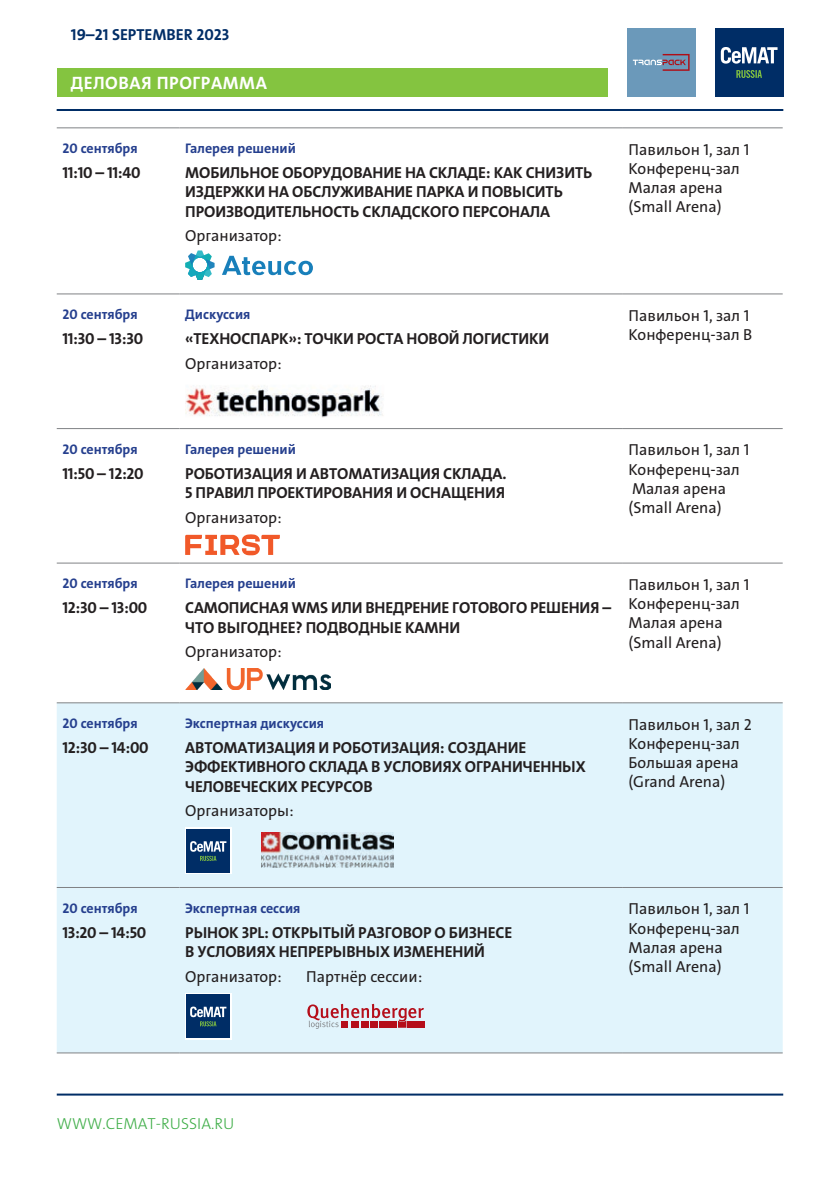
<style>
.page{position:relative;width:840px;height:1191px;background:#fff}
.page>*{position:absolute;margin:0;border:0;box-sizing:border-box;transform-origin:0 0}
.t1{font:18px "The Sans LP7 Bld";letter-spacing:.03em;color:#fff}
.t2{font:16px/19.2px "The Sans LP7 Bld";letter-spacing:-.005em;color:#231f20}
.t3{font:16px/19.2px "The Sans LP5 Plain";color:#231f20}
.t4{font:16px "The Sans LP3 Lig";color:#40ae49}
.t5{font:16px "The Sans LP7 Bld";color:#002d66}
.t6{font:14px "The Sans LP7 Bld";color:#253f8e}
</style>
<div class="page">
<hr style="left:57px;top:1093px;width:725px;height:2px;background:#002d66">
<div style="left:714px;top:28px;width:68px;height:68px;background:#002d66"></div>
<svg style="left:720px;top:47px;width:57px;height:17px"></svg>
<svg style="left:736px;top:70px;width:25px;height:8px"></svg>
<hr style="left:57px;top:109px;width:725px;height:2px;background:#002d66">
<div style="left:57px;top:68px;width:550px;height:28px;background:#84c440"></div>
<div style="left:626px;top:28px;width:68px;height:68px;background:#6b99ba"></div>
<svg style="left:632px;top:54px;width:57px;height:17px"></svg>
<div style="left:57px;top:703px;width:725px;height:349px;background:#e1f4fc"></div>
<hr style="left:57px;top:127px;width:122px;height:1px;background:#808285">
<hr style="left:179px;top:127px;width:443px;height:1px;background:#808285">
<hr style="left:622px;top:127px;width:160px;height:1px;background:#808285">
<hr style="left:57px;top:293px;width:122px;height:1px;background:#808285">
<hr style="left:179px;top:293px;width:443px;height:1px;background:#808285">
<hr style="left:622px;top:293px;width:160px;height:1px;background:#808285">
<hr style="left:57px;top:428px;width:122px;height:1px;background:#808285">
<hr style="left:179px;top:428px;width:443px;height:1px;background:#808285">
<hr style="left:622px;top:428px;width:160px;height:1px;background:#808285">
<hr style="left:57px;top:563px;width:122px;height:1px;background:#808285">
<hr style="left:179px;top:563px;width:443px;height:1px;background:#808285">
<hr style="left:622px;top:563px;width:160px;height:1px;background:#808285">
<hr style="left:57px;top:702px;width:122px;height:1px;background:#808285">
<hr style="left:179px;top:702px;width:443px;height:1px;background:#808285">
<hr style="left:622px;top:702px;width:160px;height:1px;background:#808285">
<hr style="left:57px;top:887px;width:122px;height:1px;background:#808285">
<hr style="left:179px;top:887px;width:443px;height:1px;background:#808285">
<hr style="left:622px;top:887px;width:160px;height:1px;background:#808285">
<hr style="left:57px;top:1052px;width:122px;height:1px;background:#808285">
<hr style="left:179px;top:1052px;width:443px;height:1px;background:#808285">
<hr style="left:622px;top:1052px;width:160px;height:1px;background:#808285">
<svg style="left:222px;top:256px;width:91px;height:19px"></svg>
<svg style="left:185px;top:250px;width:29px;height:30px"></svg>
<img style="left:185px;top:385px;width:198px;height:32px">
<svg style="left:185px;top:534px;width:95px;height:21px"></svg>
<img style="left:186px;top:669px;width:144px;height:20px">
<div style="left:185px;top:828px;width:46px;height:46px;background:#002d66"></div>
<svg style="left:190px;top:841px;width:36px;height:20px"></svg>
<img style="left:262px;top:833px;width:131px;height:34px">
<div style="left:185px;top:993px;width:46px;height:46px;background:#fff"></div>
<div style="left:186px;top:994px;width:44px;height:44px;background:#002d66"></div>
<svg style="left:190px;top:1006px;width:36px;height:20px"></svg>
<div style="left:416px;top:1020px;width:8px;height:7px;background:#b50e1a"></div>
<svg style="left:307px;top:1003px;width:116px;height:25px;background:#ce9aa4"></svg>
<p class="t5" style="left:71px;top:29px;width:160px">19–21 SEPTEMBER 2023</p>
<p class="t1" style="left:71px;top:76px;width:197px">ДЕЛОВАЯ ПРОГРАММА</p>
<p class="t6" style="left:62px;top:139px;width:77px">20 сентября</p>
<p class="t2" style="left:62px;top:163px;width:79px">11:10 – 11:40</p>
<p class="t6" style="left:62px;top:305px;width:77px">20 сентября</p>
<p class="t2" style="left:62px;top:329px;width:82px">11:30 – 13:30</p>
<p class="t6" style="left:185px;top:139px;width:112px">Галерея решений</p>
<p class="t2" style="left:185px;top:163px;width:408px">МОБИЛЬНОЕ ОБОРУДОВАНИЕ НА СКЛАДЕ: КАК СНИЗИТЬ<br>ИЗДЕРЖКИ НА ОБСЛУЖИВАНИЕ ПАРКА И ПОВЫСИТЬ<br>ПРОИЗВОДИТЕЛЬНОСТЬ СКЛАДСКОГО ПЕРСОНАЛА</p>
<p class="t3" style="left:185px;top:226px;width:98px">Организатор:</p>
<p class="t6" style="left:185px;top:305px;width:67px">Дискуссия</p>
<p class="t2" style="left:185px;top:329px;width:365px">«ТЕХНОСПАРК»: ТОЧКИ РОСТА НОВОЙ ЛОГИСТИКИ</p>
<p class="t3" style="left:185px;top:354px;width:98px">Организатор:</p>
<p class="t3" style="left:628px;top:140px;width:122px">Павильон 1, зал 1<br>Конференц-зал<br>Малая арена (Small Arena)</p>
<p class="t3" style="left:628px;top:306px;width:125px">Павильон 1, зал 1<br>Конференц-зал B</p>
<p class="t6" style="left:62px;top:440px;width:77px">20 сентября</p>
<p class="t2" style="left:62px;top:464px;width:83px">11:50 – 12:20</p>
<p class="t6" style="left:185px;top:440px;width:112px">Галерея решений</p>
<p class="t2" style="left:185px;top:464px;width:322px">РОБОТИЗАЦИЯ И АВТОМАТИЗАЦИЯ СКЛАДА.<br>5 ПРАВИЛ ПРОЕКТИРОВАНИЯ И ОСНАЩЕНИЯ</p>
<p class="t3" style="left:185px;top:508px;width:98px">Организатор:</p>
<p class="t3" style="left:628px;top:440px;width:122px">Павильон 1, зал 1<br>Конференц-зал<br>Малая арена (Small Arena)</p>
<p class="t6" style="left:62px;top:575px;width:77px">20 сентября</p>
<p class="t2" style="left:62px;top:598px;width:86px">12:30 – 13:00</p>
<p class="t6" style="left:185px;top:575px;width:112px">Галерея решений</p>
<p class="t2" style="left:185px;top:598px;width:427px">САМОПИСНАЯ WMS ИЛИ ВНЕДРЕНИЕ ГОТОВОГО РЕШЕНИЯ –<br>ЧТО ВЫГОДНЕЕ? ПОДВОДНЫЕ КАМНИ</p>
<p class="t3" style="left:185px;top:642px;width:98px">Организатор:</p>
<p class="t3" style="left:628px;top:575px;width:122px">Павильон 1, зал 1<br>Конференц-зал<br>Малая арена (Small Arena)</p>
<p class="t6" style="left:62px;top:714px;width:77px">20 сентября</p>
<p class="t2" style="left:62px;top:738px;width:88px">12:30 – 14:00</p>
<p class="t6" style="left:185px;top:714px;width:140px">Экспертная дискуссия</p>
<p class="t2" style="left:185px;top:738px;width:402px">АВТОМАТИЗАЦИЯ И РОБОТИЗАЦИЯ: СОЗДАНИЕ<br>ЭФФЕКТИВНОГО СКЛАДА В УСЛОВИЯХ ОГРАНИЧЕННЫХ<br>ЧЕЛОВЕЧЕСКИХ РЕСУРСОВ</p>
<p class="t3" style="left:185px;top:801px;width:110px">Организаторы:</p>
<p class="t3" style="left:628px;top:715px;width:125px">Павильон 1, зал 2<br>Конференц-зал<br>Большая арена (Grand Arena)</p>
<p class="t6" style="left:62px;top:899px;width:77px">20 сентября</p>
<p class="t2" style="left:62px;top:923px;width:85px">13:20 – 14:50</p>
<p class="t6" style="left:185px;top:899px;width:117px">Экспертная сессия</p>
<p class="t2" style="left:185px;top:923px;width:328px">РЫНОК 3PL: ОТКРЫТЫЙ РАЗГОВОР О БИЗНЕСЕ<br>В УСЛОВИЯХ НЕПРЕРЫВНЫХ ИЗМЕНЕНИЙ</p>
<p class="t3" style="left:185px;top:967px;width:98px">Организатор:</p>
<p class="t3" style="left:306px;top:967px;width:117px">Партнёр сессии:</p>
<p class="t3" style="left:628px;top:899px;width:122px">Павильон 1, зал 1<br>Конференц-зал<br>Малая арена (Small Arena)</p>
<p class="t4" style="left:57px;top:1113px;width:179px">WWW.CEMAT-RUSSIA.RU</p>
</div>
